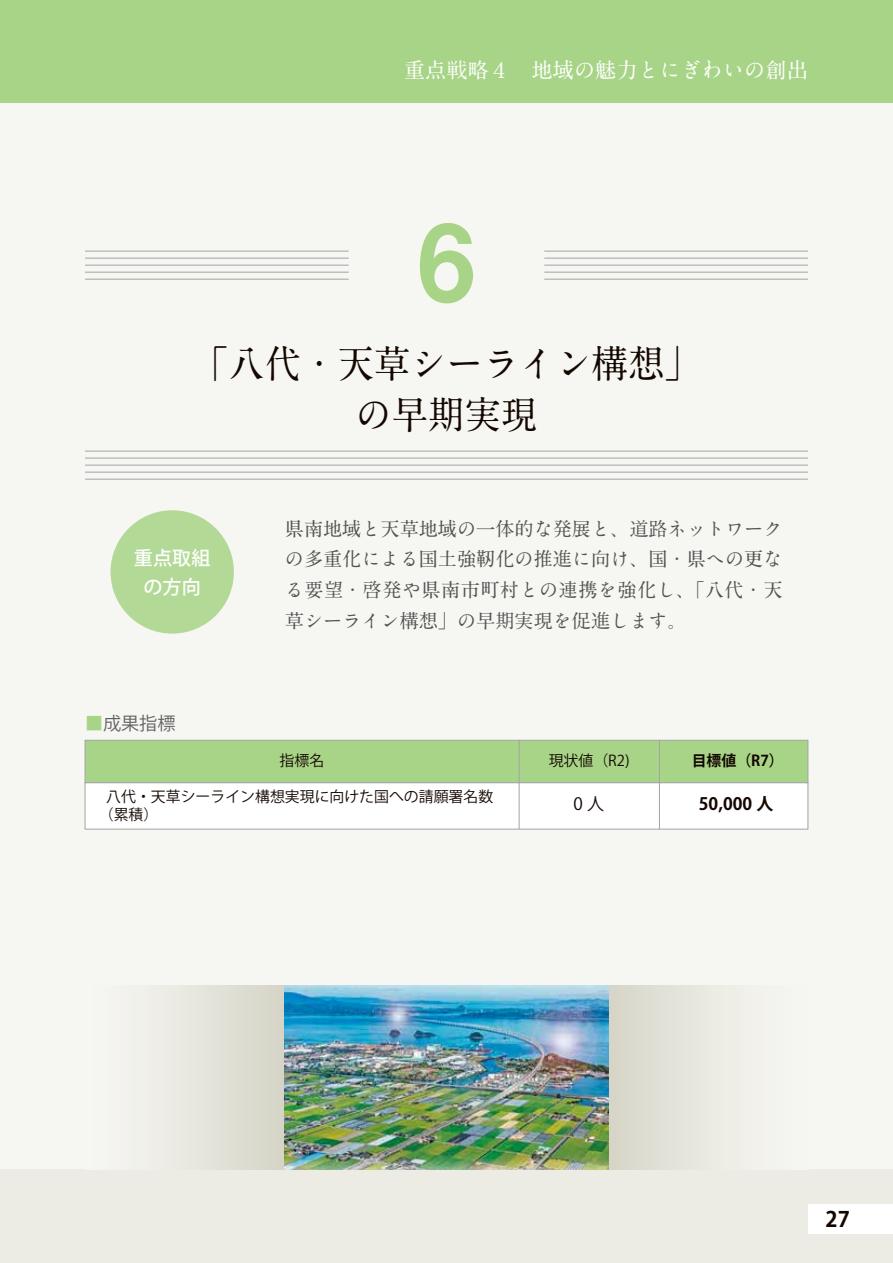
<style>
.page{position:relative;width:893px;height:1263px;background:#f6f6f2}
.page>*{position:absolute;margin:0;border:0;box-sizing:border-box;transform-origin:0 0}
.t1{font:106.35px "Midashi Go Pro MB31";color:#a8d488}
.t2{font:700 38.25px/51px "A1 Mincho Std";color:#140700;text-align:center;scale:.95 1}
.t3{font:700 21.3px "A1 Mincho Std";color:#fff}
.t4{font:700 21.3px "Koz Go Pr 6 N";color:#140700}
.t5{font:700 19.2px/30.8px "A1 Mincho Std";color:#535353;text-align:justify}
.t6{font:500 19.2px/28.7px "Koz Go Pr 6 N";color:#fff;text-align:center}
.t7{font:18px "Koz Go Pr 6 N";color:#616161}
.t8{font:700 16.95px "Koz Go Pr 6 N";color:#140700}
.t9{font:16.95px "Koz Go Pr 6 N";color:#140700}
.t10{font:14.85px/18px "Koz Go Pr 6 N";color:#140700}
.t11{font:700 14.85px "Koz Go Pr 6 N";color:#140700}
.s1{color:#a8d488}
</style>
<div class="page">
<div style="left:0;top:1169px;width:893px;height:94px;background:#edece4"></div>
<div style="left:0;top:0;width:893px;height:102px;background:#a8d488"></div>
<div style="left:808px;top:1204px;width:85px;height:29px;background:#fff"></div>
<hr style="left:85px;top:251px;width:264px;height:1px;background:#a3a3a5">
<hr style="left:85px;top:258px;width:264px;height:1px;background:#a3a3a5">
<hr style="left:85px;top:265px;width:264px;height:1px;background:#a3a3a5">
<hr style="left:85px;top:272px;width:264px;height:1px;background:#a3a3a5">
<hr style="left:85px;top:279px;width:264px;height:1px;background:#a3a3a5">
<hr style="left:544px;top:251px;width:264px;height:1px;background:#a3a3a5">
<hr style="left:544px;top:258px;width:264px;height:1px;background:#a3a3a5">
<hr style="left:544px;top:265px;width:264px;height:1px;background:#a3a3a5">
<hr style="left:544px;top:272px;width:264px;height:1px;background:#a3a3a5">
<hr style="left:544px;top:279px;width:264px;height:1px;background:#a3a3a5">
<hr style="left:85px;top:451px;width:723px;height:1px;background:#a3a3a5">
<hr style="left:85px;top:458px;width:723px;height:1px;background:#a3a3a5">
<hr style="left:85px;top:465px;width:723px;height:1px;background:#a3a3a5">
<hr style="left:85px;top:472px;width:723px;height:1px;background:#a3a3a5">
<hr style="left:85px;top:479px;width:723px;height:1px;background:#a3a3a5">
<div style="left:111px;top:510px;width:123px;height:124px;background:#b2d995;border-radius:50%"></div>
<div style="left:85px;top:740px;width:723px;height:43px;background:#a8d488;border:1px solid #a3a3a5"></div>
<div style="left:85px;top:782px;width:723px;height:47px;background:#fff;border:1px solid #a3a3a5"></div>
<hr style="left:519px;top:740px;width:1px;height:89px;background:#a3a3a5">
<hr style="left:659px;top:740px;width:1px;height:89px;background:#a3a3a5">
<svg style="left:154px;top:985px;width:581px;height:184px"></svg>
<img style="left:284px;top:985px;width:325px;height:184px">
<p class="t3" style="left:404px;top:53px;width:405px">重点戦略４　地域の魅力とにぎわいの創出</p>
<h1 class="t1" style="left:417px;top:177px;width:61px">6</h1>
<h2 class="t2" style="left:192px;top:333px;width:537px">「八代・天草シーライン構想」の早期実現</h2>
<p class="t6" style="left:134px;top:544px;width:78px">重点取組の方向</p>
<p class="t7" style="left:85px;top:713px;width:92px"><span class="s1">■</span>成果指標</p>
<p class="t5" style="left:285px;top:510px;width:499px">県南地域と天草地域の一体的な発展と、道路ネットワークの多重化による国土強靭化の推進に向け、国・県への更なる要望・啓発や県南市町村との連携を強化し、「八代・天草シーライン構想」の早期実現を促進します。</p>
<p class="t10" style="left:280px;top:752px;width:46px">指標名</p>
<p class="t10" style="left:549px;top:752px;width:82px">現状値（R2)</p>
<p class="t11" style="left:692px;top:752px;width:94px">目標値（R7）</p>
<p class="t10" style="left:99px;top:788px;width:396px;text-indent:7px">八代・天草シーライン構想実現に向けた国への請願署名数（累積）</p>
<p class="t9" style="left:574px;top:794px;width:32px">0 人</p>
<p class="t8" style="left:699px;top:794px;width:76px">50,000 人</p>
<p class="t4" style="left:825px;top:1207px;width:26px">27</p>
</div>
